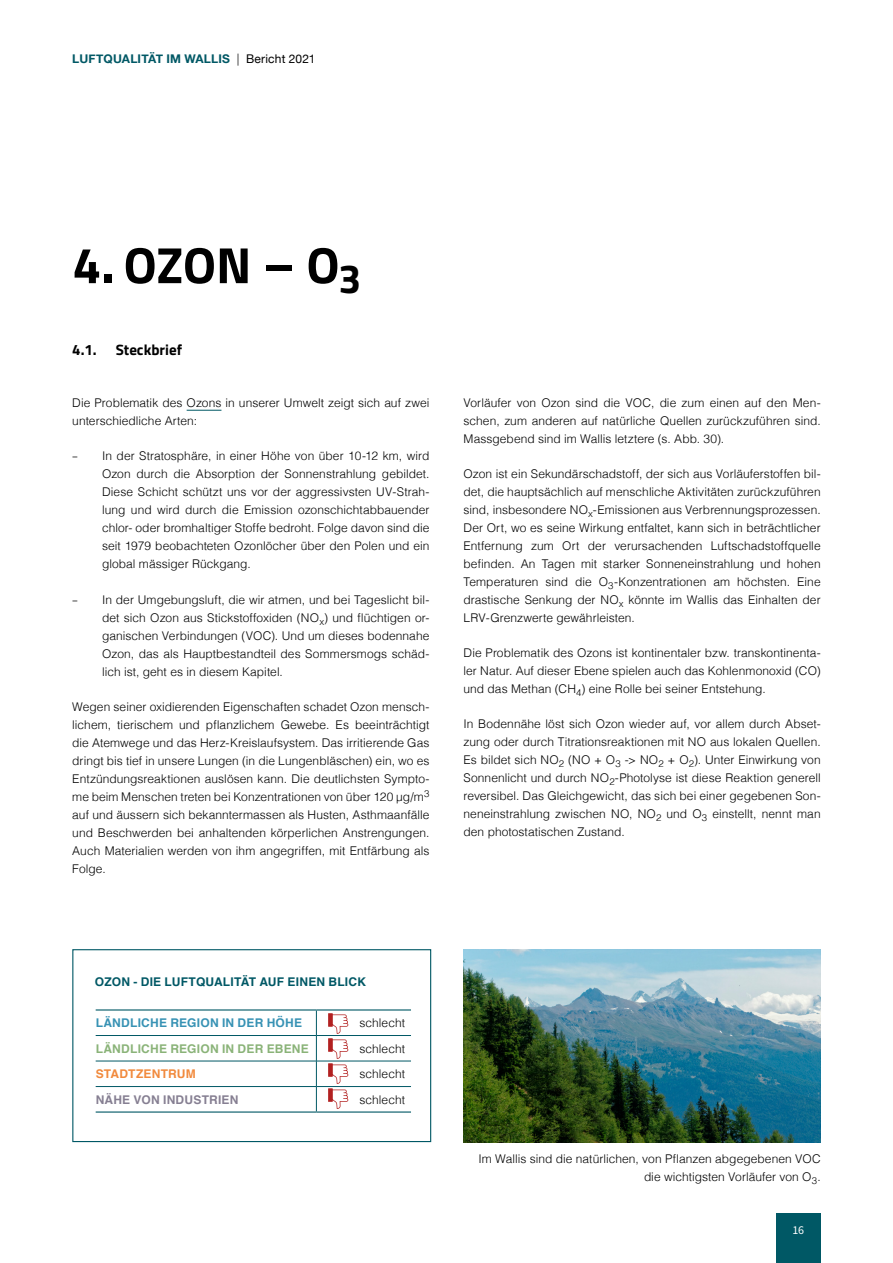
<style>
.page{position:relative;width:893px;height:1263px;background:#fff}
.page>*{position:absolute;margin:0;border:0;box-sizing:border-box;transform-origin:0 0}
.t1{font:700 51px "Titillium Web";color:#000}
.t2{font:700 15px "Titillium Web";color:#000}
.t3{font:300 12px/18px "Helvetica";letter-spacing:.005em;color:#000;text-align:justify}
.t4{font:700 12px "Helvetica";letter-spacing:.015em;color:#005865}
.t5{font:700 12px "Helvetica Neue";letter-spacing:.01em;color:#005865}
.t6{font:700 12px "Helvetica";letter-spacing:.02em;color:#8ab378}
.t7{font:700 12px "Helvetica";letter-spacing:.02em;color:#3792b4}
.t8{font:700 12px "Helvetica";letter-spacing:.02em;color:#867f92}
.t9{font:700 12px "Helvetica";letter-spacing:.015em;color:#f18a3d}
.t10{font:12px "Source Sans Pro";color:#fff}
.s1{font-weight:300;color:#000}
.s2{font-weight:400;color:#000}
.s3{font-family:"Source Sans Pro";font-weight:400}
</style>
<div class="page">
<div style="left:776px;top:1213px;width:45px;height:50px;background:#005865"></div>
<hr style="left:187px;top:410px;width:34px;height:1px;background:#005865">
<div style="left:72px;top:949px;width:359px;height:193px;border:1px solid #005865"></div>
<hr style="left:96px;top:1035px;width:220px;height:1px;background:#005865">
<hr style="left:316px;top:1035px;width:95px;height:1px;background:#005865">
<hr style="left:96px;top:1061px;width:220px;height:1px;background:#005865">
<hr style="left:316px;top:1061px;width:95px;height:1px;background:#005865">
<hr style="left:96px;top:1086px;width:220px;height:1px;background:#005865">
<hr style="left:316px;top:1086px;width:95px;height:1px;background:#005865">
<svg style="left:316px;top:1010px;width:1px;height:101px"></svg>
<hr style="left:96px;top:1111px;width:220px;height:1px;background:#005865">
<hr style="left:316px;top:1111px;width:95px;height:1px;background:#005865">
<hr style="left:96px;top:1009px;width:220px;height:1px;background:#005865">
<hr style="left:316px;top:1009px;width:95px;height:1px;background:#005865">
<svg style="left:328px;top:1013px;width:20px;height:96px"></svg>
<img style="left:463px;top:949px;width:358px;height:193px">
<p class="t5" style="left:72px;top:49px;width:245px">LUFTQUALITÄT IM WALLIS <span class="s1">|</span> <span class="s2">Bericht 2021</span></p>
<h1 class="t1" style="left:73px;top:226px;width:290px">4. OZON – O<sub>3</sub></h1>
<p class="t2" style="left:72px;top:338px;width:26px">4.1.</p>
<p class="t2" style="left:116px;top:338px;width:68px">Steckbrief</p>
<p class="t3" style="left:72px;top:393px;width:359px">Die Problematik des Ozons in unserer Umwelt zeigt sich auf zwei unterschiedliche Arten:</p>
<p class="t3" style="left:102px;top:446px;width:329px;text-indent:-30px"><span class="s3">–</span> In der Stratosphäre, in einer Höhe von über 10-12 km, wird Ozon durch die Absorption der Sonnenstrahlung gebildet.<br>Diese Schicht schützt uns vor der aggressivsten UV-Strah&shy;lung und wird durch die Emission ozonschichtabbauender chlor- oder bromhaltiger Stoffe bedroht. Folge davon sind die seit 1979 beobachteten Ozonlöcher über den Polen und ein global mässiger Rückgang.</p>
<p class="t3" style="left:102px;top:590px;width:329px;text-indent:-30px"><span class="s3">–</span> In der Umgebungsluft, die wir atmen, und bei Tageslicht bil&shy;det sich Ozon aus Stickstoffoxiden (NO<sub>x</sub>) und flüchtigen or&shy;ganischen Verbindungen (VOC). Und um dieses bodennahe Ozon, das als Hauptbestandteil des Sommersmogs schäd&shy;lich ist, geht es in diesem Kapitel.</p>
<p class="t3" style="left:72px;top:697px;width:359px">Wegen seiner oxidierenden Eigenschaften schadet Ozon mensch&shy;lichem, tierischem und pflanzlichem Gewebe. Es beeinträchtigt die Atemwege und das Herz-Kreislaufsystem. Das irritierende Gas dringt bis tief in unsere Lungen (in die Lungenbläschen) ein, wo es Entzündungsreaktionen auslösen kann. Die deutlichsten Sympto&shy;me beim Menschen treten bei Konzentrationen von über 120 μg/m<sup>3 </sup>auf und äussern sich bekanntermassen als Husten, Asthmaanfälle und Beschwerden bei anhaltenden körperlichen Anstrengungen.<br>Auch Materialien werden von ihm angegriffen, mit Entfärbung als Folge.</p>
<p class="t3" style="left:463px;top:393px;width:359px">Vorläufer von Ozon sind die VOC, die zum einen auf den Men&shy;schen, zum anderen auf natürliche Quellen zurückzuführen sind.<br>Massgebend sind im Wallis letztere (s. Abb. 30).</p>
<p class="t3" style="left:463px;top:464px;width:359px">Ozon ist ein Sekundärschadstoff, der sich aus Vorläuferstoffen bil&shy;det, die hauptsächlich auf menschliche Aktivitäten zurückzuführen sind, insbesondere NO<sub>x</sub>-Emissionen aus Verbrennungsprozessen.<br>Der Ort, wo es seine Wirkung entfaltet, kann sich in beträchtlicher Entfernung zum Ort der verursachenden Luftschadstoffquelle befinden. An Tagen mit starker Sonneneinstrahlung und hohen Temperaturen sind die O<sub>3</sub>-Konzentrationen am höchsten. Eine drastische Senkung der NO<sub>x</sub> könnte im Wallis das Einhalten der LRV-Grenzwerte gewährleisten.</p>
<p class="t3" style="left:463px;top:643px;width:359px">Die Problematik des Ozons ist kontinentaler bzw. transkontinenta&shy;ler Natur. Auf dieser Ebene spielen auch das Kohlenmonoxid (CO) und das Methan (CH<sub>4</sub>) eine Rolle bei seiner Entstehung.</p>
<p class="t3" style="left:463px;top:714px;width:359px">In Bodennähe löst sich Ozon wieder auf, vor allem durch Abset&shy;zung oder durch Titrationsreaktionen mit NO aus lokalen Quellen.<br>Es bildet sich NO<sub>2</sub> (NO + O<sub>3</sub> -&gt; NO<sub>2</sub> + O<sub>2</sub>). Unter Einwirkung von Sonnenlicht und durch NO<sub>2</sub>-Photolyse ist diese Reaktion generell reversibel. Das Gleichgewicht, das sich bei einer gegebenen Son&shy;neneinstrahlung zwischen NO, NO<sub>2</sub> und O<sub>3</sub> einstellt, nennt man den photostatischen Zustand.</p>
<p class="t4" style="left:95px;top:972px;width:273px">OZON - DIE LUFTQUALITÄT AUF EINEN BLICK</p>
<p class="t7" style="left:96px;top:1013px;width:208px">LÄNDLICHE REGION IN DER HÖHE</p>
<p class="t3" style="left:359px;top:1013px;width:47px">schlecht</p>
<p class="t6" style="left:96px;top:1039px;width:215px">LÄNDLICHE REGION IN DER EBENE</p>
<p class="t3" style="left:359px;top:1038px;width:47px">schlecht</p>
<p class="t9" style="left:96px;top:1064px;width:102px">STADTZENTRUM</p>
<p class="t3" style="left:359px;top:1064px;width:47px">schlecht</p>
<p class="t8" style="left:96px;top:1090px;width:144px">NÄHE VON INDUSTRIEN</p>
<p class="t3" style="left:359px;top:1089px;width:47px">schlecht</p>
<p class="t3" style="left:479px;top:1149px;width:344px;text-align:right">Im Wallis sind die natürlichen, von Pflanzen abgegebenen VOC die wichtigsten Vorläufer von O<sub>3</sub>.</p>
<p class="t10" style="left:792px;top:1222px;width:13px">16</p>
</div>
